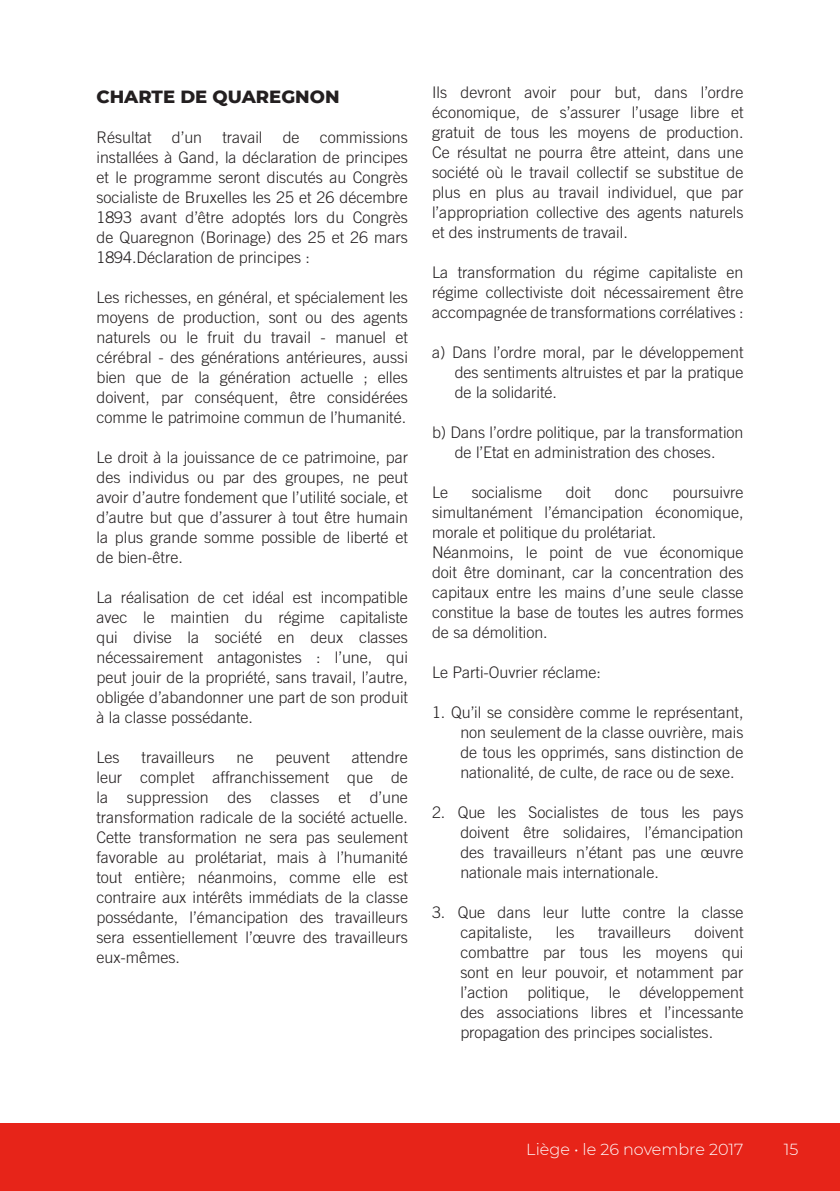
<style>
.page{position:relative;width:840px;height:1191px;background:#fff}
.page>*{position:absolute;margin:0;border:0;box-sizing:border-box;transform-origin:0 0}
.t1{font:800 18px "Montserrat";color:#231f20}
.t2{font:300 16px/20px "Trade Gothic";color:#231f20;text-align:justify}
.t3{font:300 16px "Montserrat";color:#fff}
</style>
<div class="page">
<div style="left:0;top:1123px;width:839px;height:68px;background:#e72419"></div>
<p class="t1" style="left:96px;top:83px;width:244px">CHARTE DE QUAREGNON</p>
<p class="t2" style="left:96px;top:127px;width:57px">Résultat</p>
<p class="t2" style="left:172px;top:127px;width:32px">d’un</p>
<p class="t2" style="left:222px;top:127px;width:41px">travail</p>
<p class="t2" style="left:282px;top:127px;width:18px">de</p>
<p class="t2" style="left:96px;top:127px;width:313px;text-indent:223px">commissions installées à Gand, la déclaration de principes et le programme seront discutés au Congrès socialiste de Bruxelles les 25 et 26 décembre 1893 avant d’être adoptés lors du Congrès de Quaregnon (Borinage) des 25 et 26 mars 1894.Déclaration de principes :</p>
<p class="t2" style="left:96px;top:287px;width:313px">Les richesses, en général, et spécialement les moyens de production, sont ou des agents naturels ou le fruit du travail - manuel et cérébral - des générations antérieures, aussi bien que de la génération actuelle ; elles doivent, par conséquent, être considérées comme le patrimoine commun de l’humanité.</p>
<p class="t2" style="left:96px;top:447px;width:313px">Le droit à la jouissance de ce patrimoine, par des individus ou par des groupes, ne peut avoir d’autre fondement que l’utilité sociale, et d’autre but que d’assurer à tout être humain la plus grande somme possible de liberté et de bien-être.</p>
<p class="t2" style="left:96px;top:587px;width:313px">La réalisation de cet idéal est incompatible avec le maintien du régime capitaliste qui divise la société en deux classes nécessairement antagonistes : l’une, qui peut jouir de la propriété, sans travail, l’autre, obligée d’abandonner une part de son produit à la classe possédante.</p>
<p class="t2" style="left:96px;top:747px;width:25px">Les</p>
<p class="t2" style="left:141px;top:747px;width:74px">travailleurs</p>
<p class="t2" style="left:236px;top:747px;width:18px">ne</p>
<p class="t2" style="left:275px;top:747px;width:56px">peuvent</p>
<p class="t2" style="left:96px;top:747px;width:313px;text-indent:255px">attendre leur complet affranchissement que de la suppression des classes et d’une transformation radicale de la société actuelle.<br>Cette transformation ne sera pas seulement favorable au prolétariat, mais à l’humanité tout entière; néanmoins, comme elle est contraire aux intérêts immédiats de la classe possédante, l’émancipation des travailleurs sera essentiellement l’œuvre des travailleurs eux-mêmes.</p>
<p class="t2" style="left:432px;top:82px;width:313px">Ils devront avoir pour but, dans l’ordre économique, de s’assurer l’usage libre et gratuit de tous les moyens de production.<br>Ce résultat ne pourra être atteint, dans une société où le travail collectif se substitue de plus en plus au travail individuel, que par l’appropriation collective des agents naturels et des instruments de travail.</p>
<p class="t2" style="left:432px;top:262px;width:313px">La transformation du régime capitaliste en régime collectiviste doit nécessairement être accompagnée de transformations corrélatives :</p>
<p class="t2" style="left:454px;top:342px;width:290px;text-indent:-23px">a) Dans l’ordre moral, par le développement des sentiments altruistes et par la pratique de la solidarité.</p>
<p class="t2" style="left:432px;top:422px;width:313px;text-align:center">b) Dans l’ordre politique, par la transformation de l’Etat en administration des choses.</p>
<p class="t2" style="left:432px;top:482px;width:17px">Le</p>
<p class="t2" style="left:471px;top:482px;width:72px">socialisme</p>
<p class="t2" style="left:565px;top:482px;width:26px">doit</p>
<p class="t2" style="left:614px;top:482px;width:35px">donc</p>
<p class="t2" style="left:432px;top:482px;width:313px;text-align:left;text-indent:240px">poursuivre simultanément l’émancipation économique, morale et politique du prolétariat.<br>Néanmoins, le point de vue économique doit être dominant, car la concentration des capitaux entre les mains d’une seule classe constitue la base de toutes les autres formes de sa démolition.</p>
<p class="t2" style="left:432px;top:662px;width:170px">Le Parti-Ouvrier réclame:</p>
<p class="t2" style="left:460px;top:702px;width:284px;text-indent:-28px">1. Qu’il se considère comme le représentant, non seulement de la classe ouvrière, mais de tous les opprimés, sans distinction de nationalité, de culte, de race ou de sexe.</p>
<p class="t2" style="left:460px;top:802px;width:284px;text-indent:-28px">2. Que les Socialistes de tous les pays doivent être solidaires, l’émancipation des travailleurs n’étant pas une œuvre nationale mais internationale.</p>
<p class="t2" style="left:460px;top:902px;width:284px;text-indent:-28px">3. Que dans leur lutte contre la classe capitaliste,</p>
<p class="t2" style="left:460px;top:922px;width:284px;text-indent:234px">doivent combattre par tous les moyens qui sont en leur pouvoir, et notamment par l’action politique, le développement des associations libres et l’incessante propagation des principes socialistes.</p>
<p class="t2" style="left:555px;top:922px;width:20px">les</p>
<p class="t2" style="left:597px;top:922px;width:74px">travailleurs</p>
<p class="t3" style="left:526px;top:1138px;width:218px">Liège • le 26 novembre 2017</p>
<p class="t3" style="left:783px;top:1138px;width:16px">15</p>
</div>
